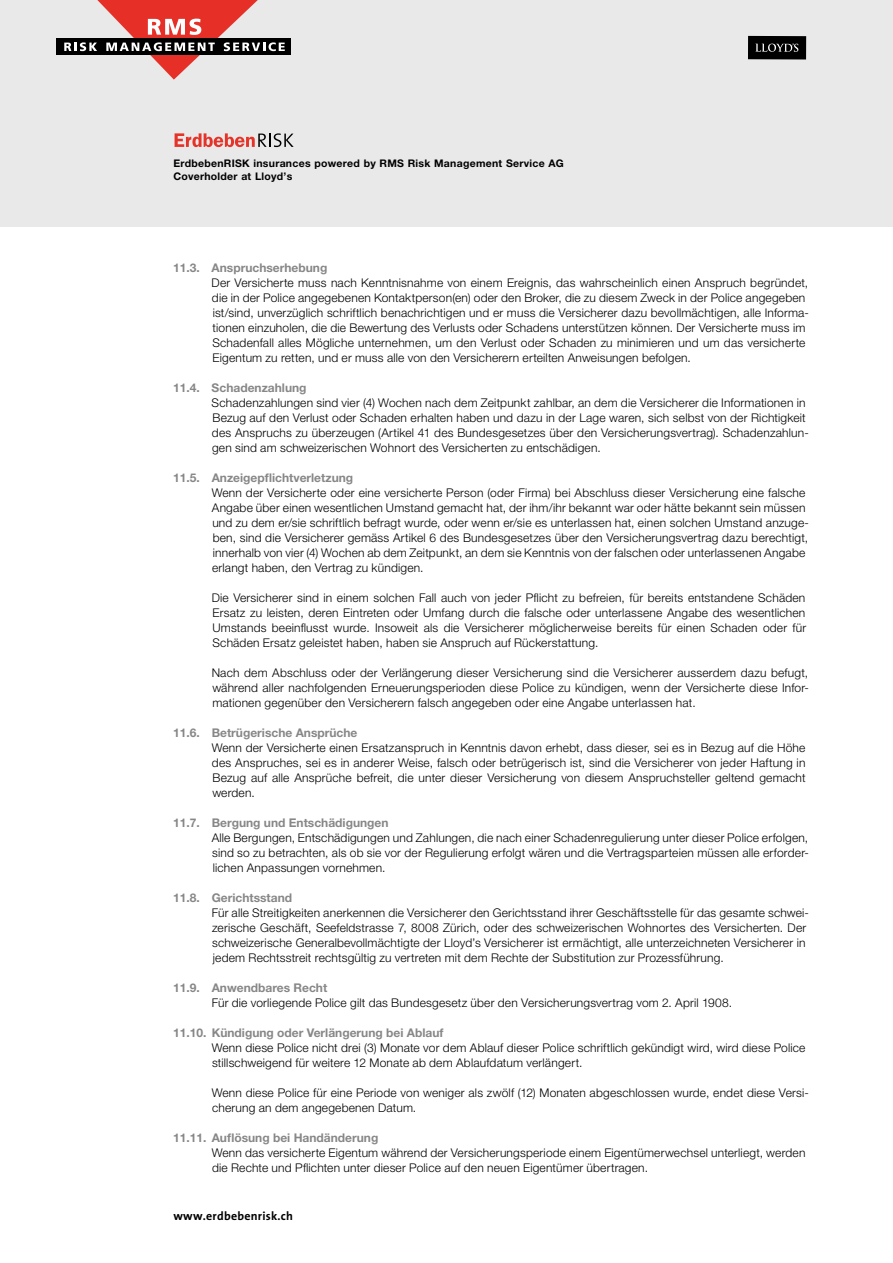
<style>
.page{position:relative;width:893px;height:1263px;background:#fff}
.page>*{position:absolute;margin:0;border:0;box-sizing:border-box;transform-origin:0 0}
.t1{font:300 12px/15px "Helvetica Neue LT Std";letter-spacing:.015em;color:#000}
.t2{font:700 12px "Helvetica Neue LT Std";color:#878787}
.t3{font:700 12px "The Sans";letter-spacing:.02em;color:#000}
.t4{font:700 10.5px/13.5px "Helvetica Neue LT Std";letter-spacing:.025em;color:#000}
</style>
<div class="page">
<div style="left:0;top:0;width:893px;height:226px;background:#e9e9e9"></div>
<svg style="left:175px;top:133px;width:119px;height:14px"></svg>
<div style="left:56px;top:39px;width:235px;height:16px;background:#000"></div>
<svg style="left:64px;top:0;width:221px;height:80px"></svg>
<div style="left:748px;top:36px;width:58px;height:23px;background:#000"></div>
<svg style="left:755px;top:43px;width:43px;height:9px"></svg>
<p class="t4" style="left:173px;top:156px;width:392px">ErdbebenRISK insurances powered by RMS Risk Management Service AG<br>Coverholder at Lloyd’s</p>
<p class="t2" style="left:173px;top:260px;width:156px">11.3. Anspruchserhebung</p>
<p class="t1" style="left:212px;top:275px;width:599px">Der Versicherte muss nach Kenntnisnahme von einem Ereignis, das wahrscheinlich einen Anspruch begründet, die in der Police angegebenen Kontaktperson(en) oder den Broker, die zu diesem Zweck in der Police angegeben ist/sind, unverzüglich schriftlich benachrichtigen und er muss die Versicherer dazu bevollmächtigen, alle Informa&shy;tionen einzuholen, die die Bewertung des Verlusts oder Schadens unterstützen können. Der Versicherte muss im Schadenfall alles Mögliche unternehmen, um den Verlust oder Schaden zu minimieren und um das versicherte Eigentum zu retten, und er muss alle von den Versicherern erteilten Anweisungen befolgen.</p>
<p class="t2" style="left:173px;top:380px;width:135px">11.4. Schadenzahlung</p>
<p class="t1" style="left:212px;top:395px;width:599px">Schadenzahlungen sind vier (4) Wochen nach dem Zeitpunkt zahlbar, an dem die Versicherer die Informationen in Bezug auf den Verlust oder Schaden erhalten haben und dazu in der Lage waren, sich selbst von der Richtigkeit des Anspruchs zu überzeugen (Artikel 41 des Bundesgesetzes über den Versicherungsvertrag). Schadenzahlun&shy;gen sind am schweizerischen Wohnort des Versicherten zu entschädigen.</p>
<p class="t2" style="left:173px;top:470px;width:182px">11.5. Anzeigepflichtverletzung</p>
<p class="t1" style="left:212px;top:485px;width:599px">Wenn der Versicherte oder eine versicherte Person (oder Firma) bei Abschluss dieser Versicherung eine falsche Angabe über einen wesentlichen Umstand gemacht hat, der ihm/ihr bekannt war oder hätte bekannt sein müssen und zu dem er/sie schriftlich befragt wurde, oder wenn er/sie es unterlassen hat, einen solchen Umstand anzuge&shy;ben, sind die Versicherer gemäss Artikel 6 des Bundesgesetzes über den Versicherungsvertrag dazu berechtigt, innerhalb von vier (4) Wochen ab dem Zeitpunkt, an dem sie Kenntnis von der falschen oder unterlassenen Angabe erlangt haben, den Vertrag zu kündigen.</p>
<p class="t1" style="left:212px;top:590px;width:596px;text-align:justify">Die Versicherer sind in einem solchen Fall auch von jeder Pflicht zu befreien, für bereits entstandene Schäden Ersatz zu leisten, deren Eintreten oder Umfang durch die falsche oder unterlassene Angabe des wesentlichen Umstands beeinflusst wurde. Insoweit als die Versicherer möglicherweise bereits für einen Schaden oder für Schäden Ersatz geleistet haben, haben sie Anspruch auf Rückerstattung.</p>
<p class="t1" style="left:212px;top:665px;width:599px;text-align:justify">Nach dem Abschluss oder der Verlängerung dieser Versicherung sind die Versicherer ausserdem dazu befugt, während aller nachfolgenden Erneuerungsperioden diese Police zu kündigen, wenn der Versicherte diese Infor&shy;mationen gegenüber den Versicherern falsch angegeben oder eine Angabe unterlassen hat.</p>
<p class="t2" style="left:173px;top:725px;width:186px">11.6. Betrügerische Ansprüche</p>
<p class="t1" style="left:212px;top:740px;width:596px;text-align:justify">Wenn der Versicherte einen Ersatzanspruch in Kenntnis davon erhebt, dass dieser, sei es in Bezug auf die Höhe des Anspruches, sei es in anderer Weise, falsch oder betrügerisch ist, sind die Versicherer von jeder Haftung in Bezug auf alle Ansprüche befreit, die unter dieser Versicherung von diesem Anspruchsteller geltend gemacht werden.</p>
<p class="t2" style="left:173px;top:815px;width:217px">11.7. Bergung und Entschädigungen</p>
<p class="t1" style="left:212px;top:830px;width:599px;text-align:justify">Alle Bergungen, Entschädigungen und Zahlungen, die nach einer Schadenregulierung unter dieser Police erfolgen, sind so zu betrachten, als ob sie vor der Regulierung erfolgt wären und die Vertragsparteien müssen alle erforder&shy;lichen Anpassungen vornehmen.</p>
<p class="t2" style="left:173px;top:890px;width:121px">11.8. Gerichtsstand</p>
<p class="t1" style="left:212px;top:905px;width:599px">Für alle Streitigkeiten anerkennen die Versicherer den Gerichtsstand ihrer Geschäftsstelle für das gesamte schwei&shy;zerische Geschäft, Seefeldstrasse 7, 8008 Zürich, oder des schweizerischen Wohnortes des Versicherten. Der schweizerische Generalbevollmächtigte der Lloyd’s Versicherer ist ermächtigt, alle unterzeichneten Versicherer in jedem Rechtsstreit rechtsgültig zu vertreten mit dem Rechte der Substitution zur Prozessführung.</p>
<p class="t2" style="left:173px;top:980px;width:156px">11.9. Anwendbares Recht</p>
<p class="t1" style="left:212px;top:995px;width:522px">Für die vorliegende Police gilt das Bundesgesetz über den Versicherungsvertrag vom 2. April 1908.</p>
<p class="t2" style="left:173px;top:1025px;width:272px">11.10. Kündigung oder Verlängerung bei Ablauf</p>
<p class="t1" style="left:212px;top:1040px;width:595px">Wenn diese Police nicht drei (3) Monate vor dem Ablauf dieser Police schriftlich gekündigt wird, wird diese Police stillschweigend für weitere 12 Monate ab dem Ablaufdatum verlängert.</p>
<p class="t1" style="left:212px;top:1085px;width:599px">Wenn diese Police für eine Periode von weniger als zwölf (12) Monaten abgeschlossen wurde, endet diese Versi&shy;cherung an dem angegebenen Datum.</p>
<p class="t2" style="left:173px;top:1130px;width:207px">11.11. Auflösung bei Handänderung</p>
<p class="t1" style="left:212px;top:1145px;width:595px">Wenn das versicherte Eigentum während der Versicherungsperiode einem Eigentümerwechsel unterliegt, werden die Rechte und Pflichten unter dieser Police auf den neuen Eigentümer übertragen.</p>
<p class="t3" style="left:173px;top:1206px;width:121px">www.erdbebenrisk.ch</p>
</div>
